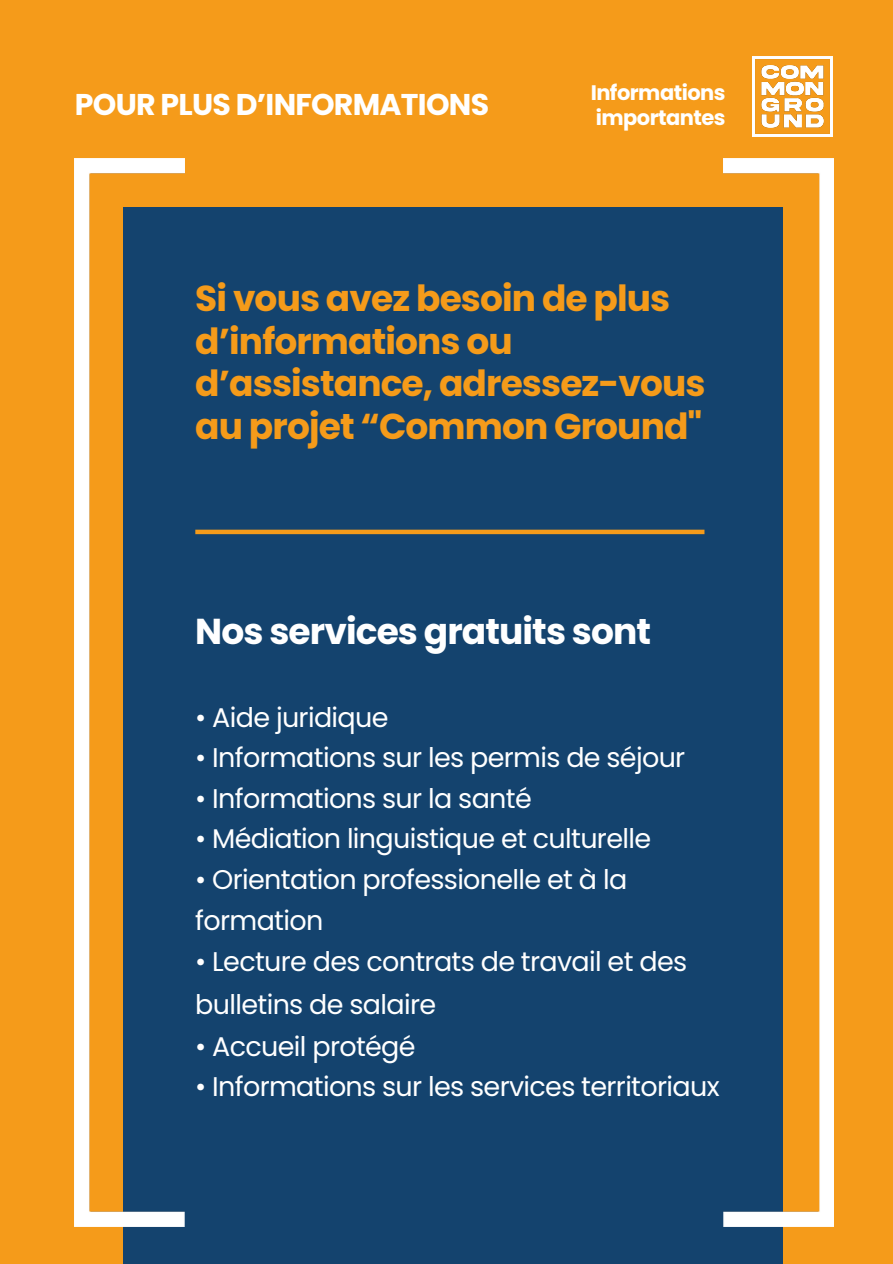
<style>
.page{position:relative;width:893px;height:1264px;background:#fff}
.page>*{position:absolute;margin:0;border:0;box-sizing:border-box;transform-origin:0 0}
.t1{font:700 36px/42.8px "Poppins";letter-spacing:-.025em;color:#f59b1a}
.t2{font:700 36px "Poppins";letter-spacing:-.025em;color:#fff}
.t3{font:700 30px "Poppins";letter-spacing:-.025em;color:#fff}
.t4{font:27px/40.5px "Poppins";letter-spacing:-.025em;color:#fff}
.t5{font:700 21px/24.8px "Poppins";letter-spacing:-.025em;color:#fff}
</style>
<div class="page">
<div style="left:0;top:0;width:892px;height:1263px;background:#f59b1a"></div>
<img style="left:752px;top:57px;width:80px;height:79px">
<div style="left:124px;top:207px;width:659px;height:1056px;background:#14436e"></div>
<div style="left:195px;top:529px;width:509px;height:5px;background:#f59b1a"></div>
<img style="left:74px;top:158px;width:111px;height:1068px">
<img style="left:723px;top:158px;width:110px;height:1068px">
<p class="t3" style="left:75px;top:84px;width:415px">POUR PLUS D’INFORMATIONS</p>
<h3 class="t5" style="left:590px;top:81px;width:136px">Informations importantes</h3>
<p class="t1" style="left:195px;top:277px;width:512px">Si vous avez besoin de plus d’informations ou d’assistance, adressez-vous au projet “Common Ground"</p>
<p class="t2" style="left:195px;top:605px;width:457px">Nos services gratuits sont</p>
<p class="t4" style="left:195px;top:697px;width:195px">• Aide juridique</p>
<p class="t4" style="left:195px;top:737px;width:491px">• Informations sur les permis de séjour</p>
<p class="t4" style="left:195px;top:778px;width:338px">• Informations sur la santé</p>
<p class="t4" style="left:195px;top:818px;width:457px">• Médiation linguistique et culturelle</p>
<p class="t4" style="left:195px;top:859px;width:433px">• Orientation professionelle et à la formation</p>
<p class="t4" style="left:195px;top:940px;width:493px;line-height:42.8px">• Lecture des contrats de travail et des bulletins de salaire</p>
<p class="t4" style="left:195px;top:1025px;width:222px">• Accueil protégé</p>
<p class="t4" style="left:195px;top:1066px;width:525px">• Informations sur les services territoriaux</p>
</div>
